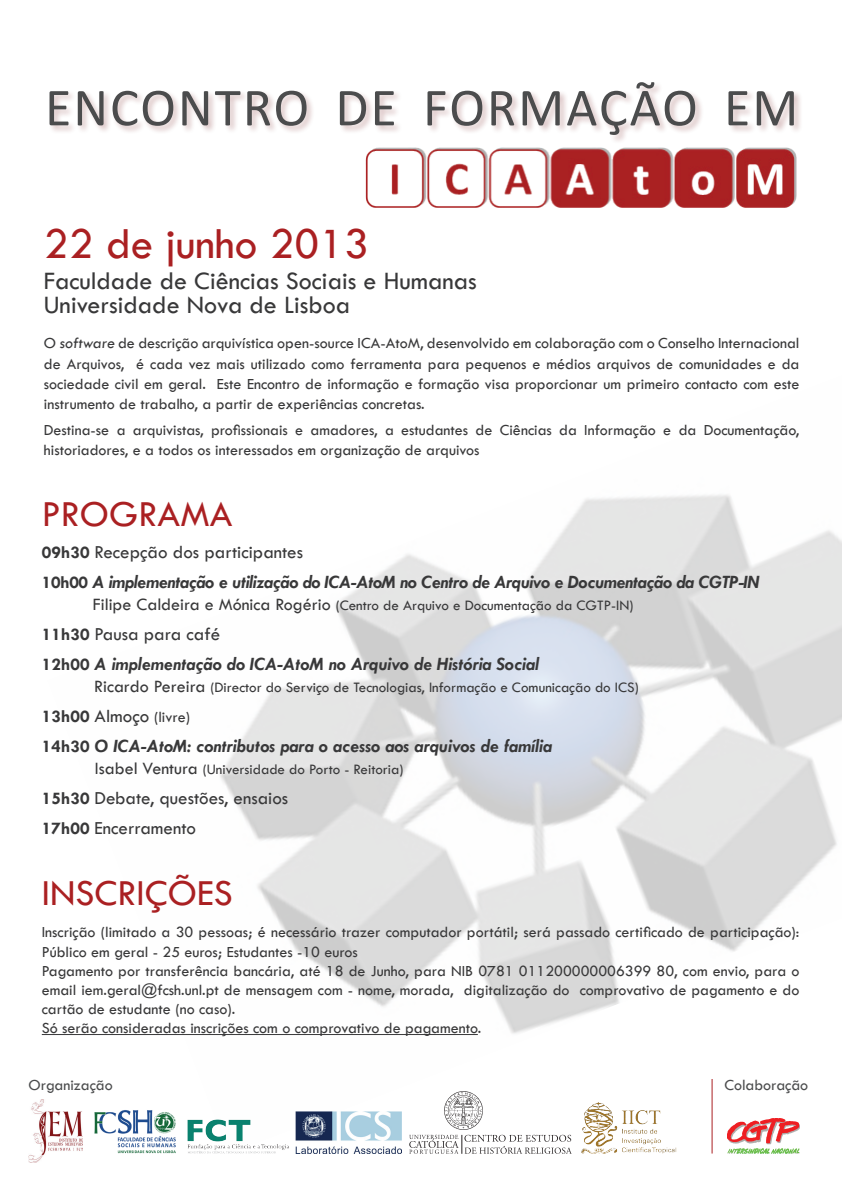
<style>
.page{position:relative;width:842px;height:1191px;background:#fff}
.page>*{position:absolute;margin:0;border:0;box-sizing:border-box;transform-origin:0 0}
.t1{font:54px "Calibri";letter-spacing:.035em;color:#4b4c4d}
.t2{font:45px "Tw Cen";color:#aa2022}
.t3{font:38px "Tw Cen";color:#aa2022}
.t4{font:26px/24px "Tw Cen";color:#383839}
.t5{font:italic 700 19px/30px "Tw Cen";color:#383839}
.t6{font:italic 700 19px/30px "Tw Cen";letter-spacing:-.02em;color:#383839}
.t7{font:19px/30px "Tw Cen";color:#383839}
.t8{font:16px/19.2px "Tw Cen";color:#383839}
.t9{font:16px "Tw Cen";color:#4b4c4d}
.t10{font:15px "Tw Cen";color:#383839}
.s1{font-style:normal;font-size:18px}
.s2{font-weight:400;font-style:normal}
.s3{font-size:18px}
.s4{font-weight:700;font-size:18px}
.s5{font-size:19px}
</style>
<div class="page">
<img style="left:82px;top:495px;width:760px;height:658px">
<div style="left:48px;top:81px;width:755px;height:63px;background:#690a0c;opacity:.24"></div>
<img style="left:360px;top:142px;width:439px;height:66px">
<svg style="left:409px;top:1091px;width:163px;height:62px"></svg>
<img style="left:28px;top:1099px;width:54px;height:64px">
<hr style="left:42px;top:1034px;width:436px;height:1px;background:#383839">
<hr style="left:712px;top:1079px;width:1px;height:74px;background:#aa2022">
<img style="left:579px;top:1098px;width:100px;height:55px">
<img style="left:728px;top:1118px;width:71px;height:35px">
<img style="left:295px;top:1112px;width:107px;height:41px">
<img style="left:90px;top:1108px;width:90px;height:45px">
<img style="left:188px;top:1118px;width:103px;height:35px">
<h1 class="t1" style="left:45px;top:73px;width:755px">ENCONTRO DE FORMAÇÃO EM</h1>
<h2 class="t2" style="left:44px;top:216px;width:327px">22 de junho 2013</h2>
<h3 class="t4" style="left:44px;top:268px;width:434px">Faculdade de Ciências Sociais e Humanas<br>Universidade Nova de Lisboa</h3>
<p class="t8" style="left:44px;top:333px;width:757px;line-height:20px;text-align:justify">O software de descrição arquivística open-source ICA-AtoM, desenvolvido em colaboração com o Conselho Internacional de Arquivos, é cada vez mais utilizado como ferramenta para pequenos e médios arquivos de comunidades e da sociedade civil em geral. Este Encontro de informação e formação visa proporcionar um primeiro contacto com este instrumento de trabalho, a partir de experiências concretas.</p>
<p class="t8" style="left:44px;top:419px;width:757px;line-height:20px">Destina-se a arquivistas, profissionais e amadores, a estudantes de Ciências da Informação e da Documentação, historiadores, e a todos os interessados em organização de arquivos</p>
<h3 class="t3" style="left:42px;top:491px;width:192px">Programa</h3>
<p class="t6" style="left:42px;top:536px;width:719px"><span class="s1">09h30</span> <span class="s2">Recepção dos participantes<br></span><span class="s1">10h00</span> A implementação e utilização do ICA-AtoM no Centro de Arquivo e Documentação da CGTP-IN</p>
<p class="t10" style="left:93px;top:596px;width:542px"><span class="s3">Filipe Caldeira e Mónica Rogério</span> (Centro de Arquivo e Documentação da CGTP-IN)</p>
<p class="t5" style="left:42px;top:618px;width:499px"><span class="s1">11h30</span> <span class="s2">Pausa para café<br></span><span class="s1">12h00</span> A implementação do ICA-AtoM no Arquivo de História Social</p>
<p class="t10" style="left:94px;top:678px;width:546px"><span class="s3">Ricardo Pereira</span> (Director do Serviço de Tecnologias, Informação e Comunicação do ICS)</p>
<p class="t8" style="left:42px;top:707px;width:150px"><span class="s4">13h00</span> <span class="s5">Almoço</span> (livre)</p>
<p class="t5" style="left:42px;top:730px;width:512px"><span class="s1">14h30</span> O ICA-AtoM: contributos para o acesso aos arquivos de família</p>
<p class="t10" style="left:95px;top:760px;width:310px"><span class="s3">Isabel Ventura</span> (Universidade do Porto - Reitoria)</p>
<p class="t7" style="left:42px;top:783px;width:248px"><span class="s4">15h30</span> Debate, questões, ensaios<br><span class="s4">17h00</span> Encerramento</p>
<h3 class="t3" style="left:42px;top:870px;width:173px">Inscrições</h3>
<p class="t8" style="left:42px;top:922px;width:759px">Inscrição (limitado a 30 pessoas; é necessário trazer computador portátil; será passado certificado de participação):<br>Público em geral - 25 euros; Estudantes -10 euros<br>Pagamento por transferência bancária, até 18 de Junho, para NIB 0781 011200000006399 80, com envio, para o email iem.geral@fcsh.unl.pt de mensagem com - nome, morada, digitalização do comprovativo de pagamento e do cartão de estudante (no caso).<br>Só serão consideradas inscrições com o comprovativo de pagamento.</p>
<p class="t9" style="left:28px;top:1075px;width:86px">Organização</p>
<p class="t9" style="left:724px;top:1075px;width:85px">Colaboração</p>
</div>
